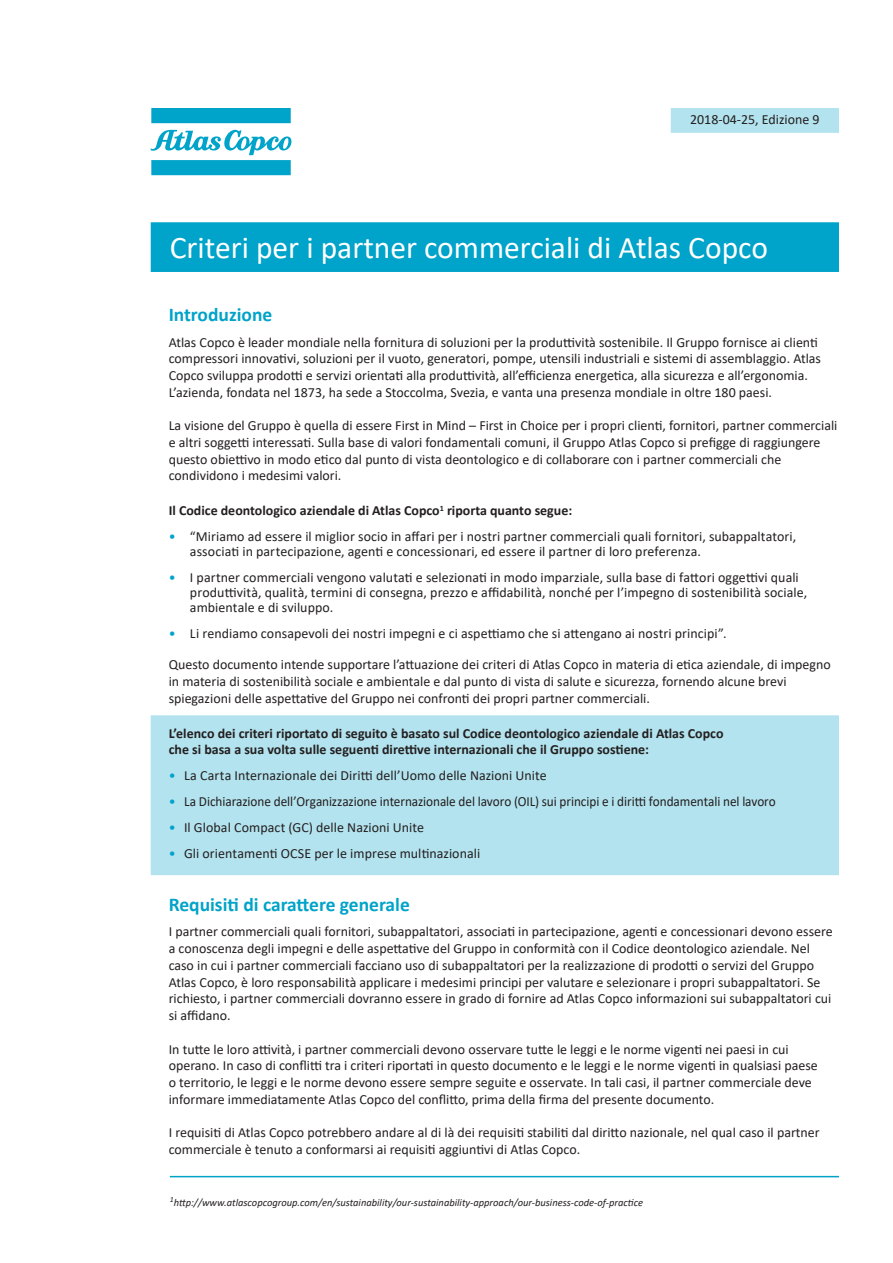
<style>
.page{position:relative;width:893px;height:1263px;background:#fff}
.page>*{position:absolute;margin:0;border:0;box-sizing:border-box;transform-origin:0 0}
.t1{font:31.5px "Calibri";color:#fff}
.t2{font:700 19.5px "Calibri";color:#00a3c9}
.Copy{font:13.95px/16.8px "Calibri";color:#231f20}
.Sub_Header{font:700 13.95px/16.8px "Calibri";color:#231f20}
.Copy-2{font:13.95px "Calibri";color:#231f20;scale:.95 1}
.link{font:italic 10.5px "Calibri";color:#231f20}
.s1{color:#00a3c9}
</style>
<div class="page">
<div style="left:151px;top:715px;width:688px;height:160px;background:#b3e3ee"></div>
<svg style="left:151px;top:108px;width:141px;height:67px"></svg>
<hr style="left:170px;top:1176px;width:669px;height:1px;background:#00a3c9">
<div style="left:151px;top:222px;width:688px;height:50px;background:#00a3c9"></div>
<div style="left:671px;top:108px;width:168px;height:25px;background:#b3e3ee"></div>
<p class="Copy" style="left:690px;top:111px;width:131px">2018-04-25, Edizione 9</p>
<p class="t1" style="left:170px;top:225px;width:600px">Criteri per i partner commerciali di Atlas Copco</p>
<p class="t2" style="left:169px;top:301px;width:105px">Introduzione</p>
<p class="Copy" style="left:169px;top:333px;width:654px">Atlas Copco è leader mondiale nella fornitura di soluzioni per la produttività sostenibile. Il Gruppo fornisce ai clienti compressori innovativi, soluzioni per il vuoto, generatori, pompe, utensili industriali e sistemi di assemblaggio. Atlas Copco sviluppa prodotti e servizi orientati alla produttività, all’efficienza energetica, alla sicurezza e all’ergonomia.<br>L’azienda, fondata nel 1873, ha sede a Stoccolma, Svezia, e vanta una presenza mondiale in oltre 180 paesi.</p>
<p class="Copy" style="left:169px;top:417px;width:670px">La visione del Gruppo è quella di essere First in Mind – First in Choice per i propri clienti, fornitori, partner commerciali e altri soggetti interessati. Sulla base di valori fondamentali comuni, il Gruppo Atlas Copco si prefigge di raggiungere questo obiettivo in modo etico dal punto di vista deontologico e di collaborare con i partner commerciali che condividono i medesimi valori.</p>
<p class="Sub_Header" style="left:169px;top:502px;width:405px">Il Codice deontologico aziendale di Atlas Copco<sup>1</sup> riporta quanto segue:</p>
<p class="Copy" style="left:190px;top:528px;width:608px;line-height:15px;text-indent:-21px"><span class="s1">•</span> “Miriamo ad essere il miglior socio in affari per i nostri partner commerciali quali fornitori, subappaltatori, associati in partecipazione, agenti e concessionari, ed essere il partner di loro preferenza.</p>
<p class="Copy" style="left:190px;top:569px;width:619px;line-height:15px;text-indent:-21px"><span class="s1">•</span> I partner commerciali vengono valutati e selezionati in modo imparziale, sulla base di fattori oggettivi quali produttività, qualità, termini di consegna, prezzo e affidabilità, nonché per l’impegno di sostenibilità sociale, ambientale e di sviluppo.</p>
<p class="Copy" style="left:169px;top:624px;width:559px"><span class="s1">•</span> Li rendiamo consapevoli dei nostri impegni e ci aspettiamo che si attengano ai nostri principi”.</p>
<p class="Copy" style="left:169px;top:656px;width:663px">Questo documento intende supportare l’attuazione dei criteri di Atlas Copco in materia di etica aziendale, di impegno in materia di sostenibilità sociale e ambientale e dal punto di vista di salute e sicurezza, fornendo alcune brevi spiegazioni delle aspettative del Gruppo nei confronti dei propri partner commerciali.</p>
<p class="Sub_Header" style="left:169px;top:724px;width:556px">L’elenco dei criteri riportato di seguito è basato sul Codice deontologico aziendale di Atlas Copco che si basa a sua volta sulle seguenti direttive internazionali che il Gruppo sostiene:</p>
<p class="Copy" style="left:169px;top:767px;width:380px"><span class="s1">•</span> La Carta Internazionale dei Diritti dell’Uomo delle Nazioni Unite</p>
<p class="Copy-2" style="left:169px;top:792px;width:641px"><span class="s1">•</span> La Dichiarazione dell’Organizzazione internazionale del lavoro (OIL) sui principi e i diritti fondamentali nel lavoro</p>
<p class="Copy" style="left:169px;top:818px;width:257px"><span class="s1">•</span> Il Global Compact (GC) delle Nazioni Unite</p>
<p class="Copy" style="left:169px;top:844px;width:313px"><span class="s1">•</span> Gli orientamenti OCSE per le imprese multinazionali</p>
<p class="t2" style="left:169px;top:891px;width:243px">Requisiti di carattere generale</p>
<p class="Copy" style="left:169px;top:923px;width:665px">I partner commerciali quali fornitori, subappaltatori, associati in partecipazione, agenti e concessionari devono essere a conoscenza degli impegni e delle aspettative del Gruppo in conformità con il Codice deontologico aziendale. Nel caso in cui i partner commerciali facciano uso di subappaltatori per la realizzazione di prodotti o servizi del Gruppo Atlas Copco, è loro responsabilità applicare i medesimi principi per valutare e selezionare i propri subappaltatori. Se richiesto, i partner commerciali dovranno essere in grado di fornire ad Atlas Copco informazioni sui subappaltatori cui si affidano.</p>
<p class="Copy" style="left:169px;top:1040px;width:650px">In tutte le loro attività, i partner commerciali devono osservare tutte le leggi e le norme vigenti nei paesi in cui operano. In caso di conflitti tra i criteri riportati in questo documento e le leggi e le norme vigenti in qualsiasi paese o territorio, le leggi e le norme devono essere sempre seguite e osservate. In tali casi, il partner commerciale deve informare immediatamente Atlas Copco del conflitto, prima della firma del presente documento.</p>
<p class="Copy" style="left:169px;top:1124px;width:652px">I requisiti di Atlas Copco potrebbero andare al di là dei requisiti stabiliti dal diritto nazionale, nel qual caso il partner commerciale è tenuto a conformarsi ai requisiti aggiuntivi di Atlas Copco.</p>
<p class="link" style="left:170px;top:1195px;width:475px"><sup>1</sup>http://www.atlascopcogroup.com/en/sustainability/our-sustainability-approach/our-business-code-of-practice</p>
</div>
